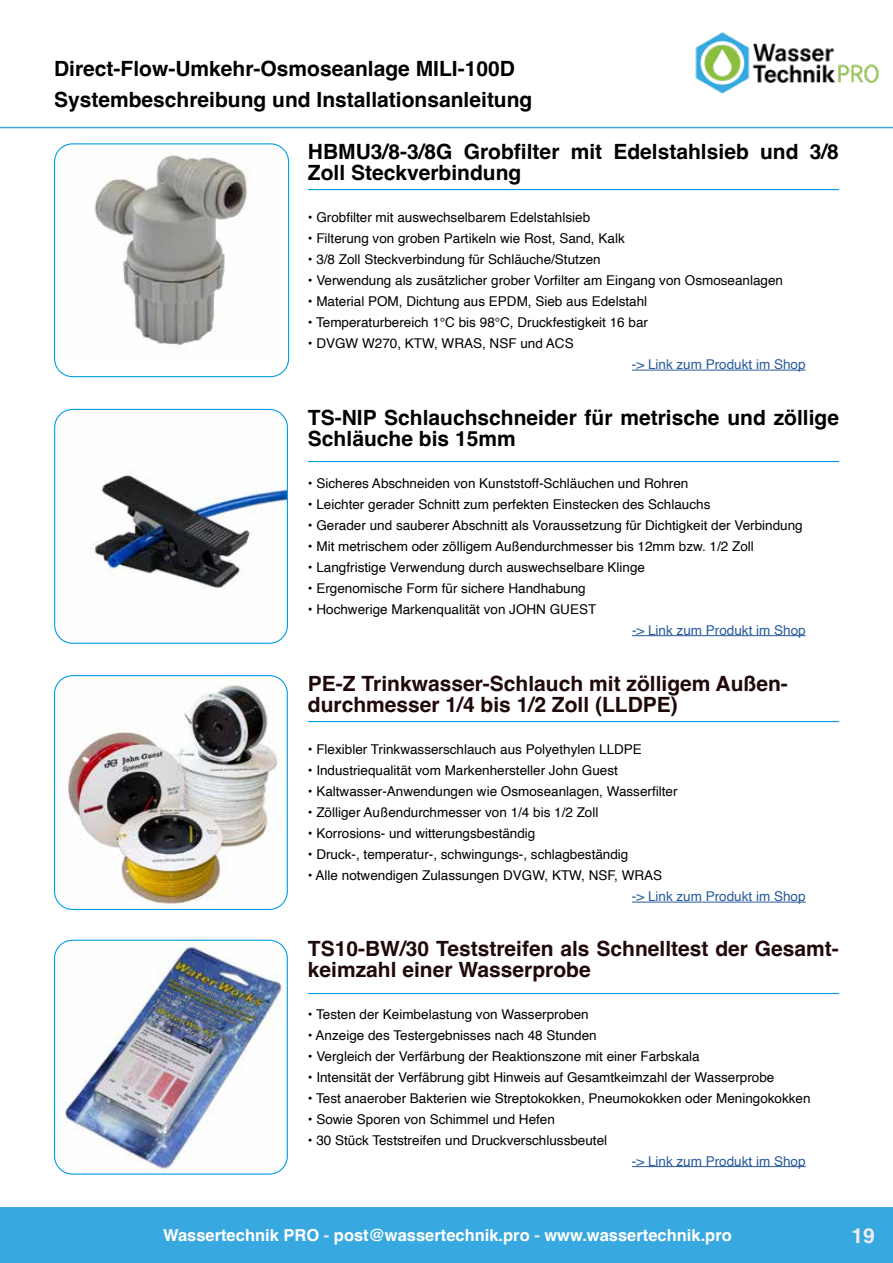
<style>
.page{position:relative;width:893px;height:1263px;background:#fff}
.page>*{position:absolute;margin:0;border:0;box-sizing:border-box;transform-origin:0 0}
.t1{font:700 21px/21px "Helvetica";color:#000}
.t2{font:700 21px/21px "Helvetica";color:#1f090a}
.t3{font:700 21px "Helvetica";color:#ecedf0}
.t4{font:700 16.5px "Helvetica";color:#fff}
.t5{font:13.5px "Helvetica";color:#000}
.t6{font:13.5px "Helvetica";color:#275b9b}
.s1{color:#ecedf0}
</style>
<div class="page">
<div style="left:0;top:1208px;width:893px;height:55px;background:#38a8e0"></div>
<hr style="left:0;top:127px;width:893px;height:1px;background:#38a8e0">
<img style="left:695px;top:32px;width:184px;height:62px">
<img style="left:55px;top:941px;width:232px;height:232px">
<div style="left:54px;top:940px;width:234px;height:235px;border:1px solid #009fe3;border-radius:18px"></div>
<hr style="left:632px;top:1166px;width:174px;height:1px;background:#275b9b">
<hr style="left:308px;top:993px;width:531px;height:1px;background:#009fe3">
<img style="left:55px;top:410px;width:232px;height:232px">
<div style="left:54px;top:409px;width:234px;height:235px;border:1px solid #009fe3;border-radius:18px"></div>
<hr style="left:632px;top:635px;width:174px;height:1px;background:#275b9b">
<hr style="left:308px;top:461px;width:531px;height:1px;background:#009fe3">
<img style="left:61px;top:145px;width:219px;height:200px">
<div style="left:54px;top:143px;width:235px;height:234px;border:1px solid #009fe3;border-radius:18px"></div>
<hr style="left:632px;top:370px;width:174px;height:1px;background:#275b9b">
<hr style="left:308px;top:189px;width:531px;height:1px;background:#009fe3">
<img style="left:55px;top:676px;width:232px;height:233px">
<div style="left:54px;top:675px;width:234px;height:235px;border:1px solid #009fe3;border-radius:18px"></div>
<hr style="left:632px;top:902px;width:174px;height:1px;background:#275b9b">
<hr style="left:308px;top:721px;width:531px;height:1px;background:#009fe3">
<h1 class="t1" style="left:54px;top:55px;width:480px;line-height:31.5px">Direct-Flow-Umkehr-Osmoseanlage MILI-100D<br>Systembeschreibung und Installationsanleitung</h1>
<h1 class="t1" style="left:308px;top:143px;width:533px">HBMU3/8-3/8G Grobfilter mit Edelstahlsieb und 3/8<br>Zoll Steckverbindung</h1>
<p class="t5" style="left:308px;top:207px;width:284px">• Grobfilter mit auswechselbarem Edelstahlsieb</p>
<p class="t5" style="left:308px;top:228px;width:318px">• Filterung von groben Partikeln wie Rost, Sand, Kalk</p>
<p class="t5" style="left:308px;top:249px;width:294px">• 3/8 Zoll Steckverbindung für Schläuche/Stutzen</p>
<p class="t5" style="left:308px;top:270px;width:477px">• Verwendung als zusätzlicher grober Vorfilter am Eingang von Osmoseanlagen</p>
<p class="t5" style="left:308px;top:291px;width:341px">• Material POM, Dichtung aus EPDM, Sieb aus Edelstahl</p>
<p class="t5" style="left:308px;top:312px;width:342px">• Temperaturbereich 1°C bis 98°C, Druckfestigkeit 16 bar</p>
<p class="t5" style="left:308px;top:333px;width:267px">• DVGW W270, KTW, WRAS, NSF und ACS</p>
<p class="t6" style="left:632px;top:354px;width:175px">-&gt; Link zum Produkt im Shop</p>
<h1 class="t1" style="left:308px;top:409px;width:533px">TS-NIP Schlauchschneider für metrische und zöllige<br>Schläuche bis 15mm</h1>
<p class="t5" style="left:308px;top:472px;width:382px">• Sicheres Abschneiden von Kunststoff-Schläuchen und Rohren</p>
<p class="t5" style="left:308px;top:493px;width:404px">• Leichter gerader Schnitt zum perfekten Einstecken des Schlauchs</p>
<p class="t5" style="left:308px;top:514px;width:496px">• Gerader und sauberer Abschnitt als Voraussetzung für Dichtigkeit der Verbindung</p>
<p class="t5" style="left:308px;top:535px;width:447px">• Mit metrischem oder zölligem Außendurchmesser bis 12mm bzw. 1/2 Zoll</p>
<p class="t5" style="left:308px;top:556px;width:339px">• Langfristige Verwendung durch auswechselbare Klinge</p>
<p class="t5" style="left:308px;top:577px;width:279px">• Ergenomische Form für sichere Handhabung</p>
<p class="t5" style="left:308px;top:598px;width:290px">• Hochwerige Markenqualität von JOHN GUEST</p>
<p class="t6" style="left:632px;top:619px;width:175px">-&gt; Link zum Produkt im Shop</p>
<h1 class="t2" style="left:308px;top:675px;width:482px">PE-Z Trinkwasser-Schlauch mit zölligem Außen&shy;durchmesser 1/4 bis 1/2 Zoll (LLDPE)</h1>
<p class="t5" style="left:308px;top:739px;width:336px">• Flexibler Trinkwasserschlauch aus Polyethylen LLDPE</p>
<p class="t5" style="left:308px;top:760px;width:312px">• Industriequalität vom Markenhersteller John Guest</p>
<p class="t5" style="left:308px;top:781px;width:371px">• Kaltwasser-Anwendungen wie Osmoseanlagen, Wasserfilter</p>
<p class="t5" style="left:308px;top:802px;width:292px">• Zölliger Außendurchmesser von 1/4 bis 1/2 Zoll</p>
<p class="t5" style="left:308px;top:823px;width:229px">• Korrosions- und witterungsbeständig</p>
<p class="t5" style="left:308px;top:844px;width:322px">• Druck-, temperatur-, schwingungs-, schlagbeständig</p>
<p class="t5" style="left:308px;top:865px;width:356px">• Alle notwendigen Zulassungen DVGW, KTW, NSF, WRAS</p>
<p class="t6" style="left:632px;top:886px;width:175px">-&gt; Link zum Produkt im Shop</p>
<h1 class="t2" style="left:308px;top:940px;width:533px">TS10-BW/30 Teststreifen als Schnelltest der Gesamt&shy;keimzahl einer Wasserprobe</h1>
<p class="t5" style="left:308px;top:1003px;width:282px">• Testen der Keimbelastung von Wasserproben</p>
<p class="t5" style="left:308px;top:1024px;width:290px">• Anzeige des Testergebnisses nach 48 Stunden</p>
<p class="t5" style="left:308px;top:1045px;width:393px">• Vergleich der Verfärbung der Reaktionszone mit einer Farbskala</p>
<p class="t5" style="left:308px;top:1066px;width:468px">• Intensität der Verfäbrung gibt Hinweis auf Gesamtkeimzahl der Wasserprobe</p>
<p class="t5" style="left:308px;top:1087px;width:504px">• Test anaerober Bakterien wie Streptokokken, Pneumokokken oder Meningokokken</p>
<p class="t5" style="left:308px;top:1108px;width:249px">• Sowie Sporen von Schimmel und Hefen</p>
<p class="t5" style="left:308px;top:1129px;width:301px">• 30 Stück Teststreifen und Druckverschlussbeutel</p>
<p class="t6" style="left:632px;top:1150px;width:175px">-&gt; Link zum Produkt im Shop</p>
<p class="t4" style="left:163px;top:1225px;width:570px">Wassertechnik PRO <span class="s1">-</span> post@wassertechnik.pro <span class="s1">-</span> www.wassertechnik.pro</p>
<h1 class="t3" style="left:851px;top:1222px;width:25px">19</h1>
</div>
